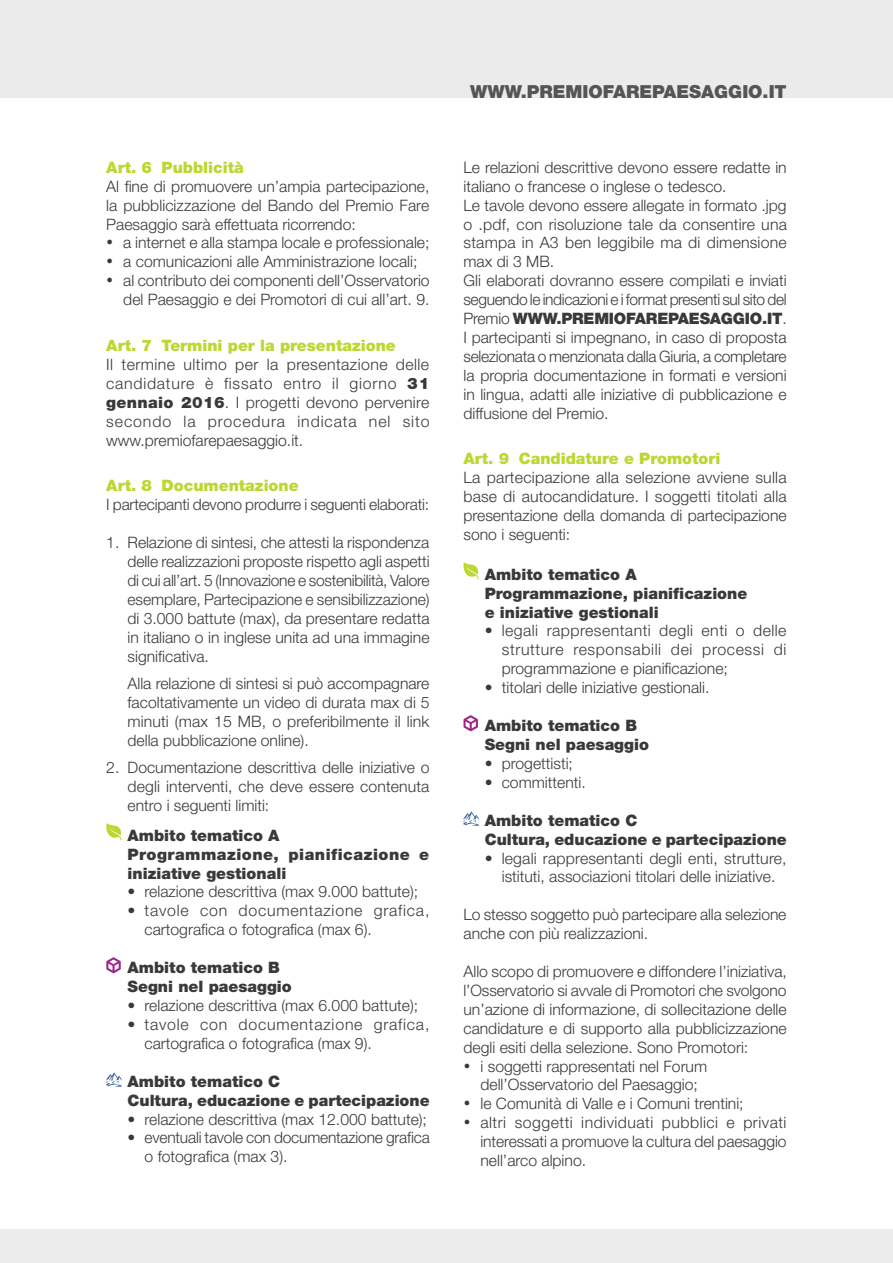
<style>
.page{position:relative;width:893px;height:1263px;background:#fff}
.page>*{position:absolute;margin:0;border:0;box-sizing:border-box;transform-origin:0 0}
.t1{font:900 18px "Helvetica Neue LT Std";color:#555}
.t2{font:300 15.75px/18.9px "Helvetica Neue LT Std";color:#393939;text-align:justify}
.t3{font:900 15.75px/18.9px "Helvetica Neue LT Std";color:#393939}
.t4{font:300 15.75px/18.9px "Helvetica Neue LT Std";letter-spacing:.05em;color:#393939}
.t5{font:900 15.75px "Helvetica Neue LT Std";color:#bdd732}
.s1{font-weight:900}
</style>
<div class="page">
<div style="left:0;top:0;width:893px;height:98px;background:#ebebeb"></div>
<div style="left:0;top:1229px;width:893px;height:34px;background:#ebeceb"></div>
<svg style="left:106px;top:823px;width:16px;height:18px"></svg>
<svg style="left:106px;top:957px;width:15px;height:16px"></svg>
<svg style="left:106px;top:1072px;width:16px;height:15px"></svg>
<svg style="left:463px;top:562px;width:16px;height:18px"></svg>
<svg style="left:463px;top:715px;width:15px;height:16px"></svg>
<svg style="left:463px;top:811px;width:16px;height:15px"></svg>
<p class="t5" style="left:106px;top:158px;width:139px">Art. 6 Pubblicità</p>
<p class="t2" style="left:106px;top:176px;width:325px">Al fine di promuovere un’ampia partecipazione, la pubblicizzazione del Bando del Premio Fare Paesaggio sarà effettuata ricorrendo:</p>
<p class="t2" style="left:106px;top:233px;width:325px">• a internet e alla stampa locale e professionale;</p>
<p class="t2" style="left:106px;top:252px;width:313px">• a comunicazioni alle Amministrazione locali;</p>
<p class="t2" style="left:106px;top:271px;width:325px;text-align:right">• al contributo dei componenti dell’Osservatorio del Paesaggio e dei Promotori di cui all’art. 9.</p>
<p class="t5" style="left:106px;top:336px;width:291px">Art. 7 Termini per la presentazione</p>
<p class="t2" style="left:106px;top:355px;width:325px">Il termine ultimo per la presentazione delle candidature è fissato entro il giorno <span class="s1">31 gennaio 2016</span>. I progetti devono pervenire secondo la procedura indicata nel sito www.premiofarepaesaggio.it.</p>
<p class="t5" style="left:106px;top:476px;width:194px">Art. 8 Documentazione</p>
<p class="t2" style="left:106px;top:495px;width:324px">I partecipanti devono produrre i seguenti elaborati:</p>
<p class="t2" style="left:128px;top:533px;width:304px;text-indent:-21px">1. Relazione di sintesi, che attesti la rispondenza delle realizzazioni proposte rispetto agli aspetti di cui all’art. 5 (Innovazione e sostenibilità, Valore esemplare, Partecipazione e sensibilizzazione) di 3.000 battute (max), da presentare redatta in italiano o in inglese unita ad una immagine significativa.</p>
<p class="t2" style="left:128px;top:674px;width:303px">Alla relazione di sintesi si può accompagnare facoltativamente un video di durata max di 5 minuti (max 15 MB, o preferibilmente il link della pubblicazione online).</p>
<p class="t2" style="left:128px;top:758px;width:303px;text-indent:-21px">2. Documentazione descrittiva delle iniziative o degli interventi, che deve essere contenuta entro i seguenti limiti:</p>
<p class="t3" style="left:128px;top:825px;width:303px">Ambito tematico A<br>Programmazione, pianificazione e iniziative gestionali</p>
<p class="t2" style="left:128px;top:882px;width:292px">• relazione descrittiva (max 9.000 battute);</p>
<p class="t4" style="left:145px;top:901px;width:286px;text-indent:-17px">• tavole con documentazione grafica, cartografica o fotografica (max 6).</p>
<p class="t3" style="left:128px;top:958px;width:166px">Ambito tematico B<br>Segni nel paesaggio</p>
<p class="t2" style="left:128px;top:996px;width:292px">• relazione descrittiva (max 6.000 battute);</p>
<p class="t4" style="left:145px;top:1015px;width:286px;text-indent:-17px">• tavole con documentazione grafica, cartografica o fotografica (max 9).</p>
<p class="t3" style="left:128px;top:1071px;width:304px">Ambito tematico C<br>Cultura, educazione e partecipazione</p>
<p class="t2" style="left:128px;top:1109px;width:301px">• relazione descrittiva (max 12.000 battute);</p>
<p class="t2" style="left:145px;top:1128px;width:287px;text-indent:-17px">• eventuali tavole con documentazione grafica o fotografica (max 3).</p>
<p class="t1" style="left:470px;top:81px;width:318px">WWW.PREMIOFAREPAESAGGIO.IT</p>
<p class="t2" style="left:463px;top:157px;width:325px;text-align:left">Le relazioni descrittive devono essere redatte in italiano o francese o inglese o tedesco.<br>Le tavole devono essere allegate in formato .jpg o .pdf, con risoluzione tale da consentire una stampa in A3 ben leggibile ma di dimensione max di 3 MB.<br>Gli elaborati dovranno essere compilati e inviati seguendo le indicazioni e i format presenti sul sito del Premio <span class="s1">WWW.PREMIOFAREPAESAGGIO.IT</span>.<br>I partecipanti si impegnano, in caso di proposta selezionata o menzionata dalla Giuria, a completare la propria documentazione in formati e versioni in lingua, adatti alle iniziative di pubblicazione e diffusione del Premio.</p>
<p class="t5" style="left:463px;top:449px;width:258px">Art. 9 Candidature e Promotori</p>
<p class="t2" style="left:463px;top:468px;width:325px">La partecipazione alla selezione avviene sulla base di autocandidature. I soggetti titolati alla presentazione della domanda di partecipazione sono i seguenti:</p>
<p class="t3" style="left:485px;top:565px;width:264px">Ambito tematico A<br>Programmazione, pianificazione e iniziative gestionali</p>
<p class="t2" style="left:502px;top:621px;width:286px;text-indent:-17px">• legali rappresentanti degli enti o delle strutture responsabili dei processi di programmazione e pianificazione;</p>
<p class="t2" style="left:485px;top:678px;width:226px">• titolari delle iniziative gestionali.</p>
<p class="t3" style="left:485px;top:716px;width:166px">Ambito tematico B<br>Segni nel paesaggio</p>
<p class="t2" style="left:485px;top:754px;width:90px">• progettisti;</p>
<p class="t2" style="left:485px;top:773px;width:103px">• committenti.</p>
<p class="t3" style="left:485px;top:811px;width:304px">Ambito tematico C<br>Cultura, educazione e partecipazione</p>
<p class="t2" style="left:485px;top:848px;width:303px;text-align:center">• legali rappresentanti degli enti, strutture, istituti, associazioni titolari delle iniziative.</p>
<p class="t2" style="left:463px;top:905px;width:324px">Lo stesso soggetto può partecipare alla selezione anche con più realizzazioni.</p>
<p class="t2" style="left:463px;top:962px;width:325px">Allo scopo di promuovere e diffondere l’iniziativa, l’Osservatorio si avvale di Promotori che svolgono un’azione di informazione, di sollecitazione delle candidature e di supporto alla pubblicizzazione degli esiti della selezione. Sono Promotori:</p>
<p class="t2" style="left:463px;top:1056px;width:245px;text-align:center">• i soggetti rappresentati nel Forum dell’Osservatorio del Paesaggio;</p>
<p class="t2" style="left:463px;top:1094px;width:282px">• le Comunità di Valle e i Comuni trentini;</p>
<p class="t2" style="left:480px;top:1113px;width:308px;text-indent:-17px">• altri soggetti individuati pubblici e privati interessati a promuove la cultura del paesaggio nell’arco alpino.</p>
</div>
